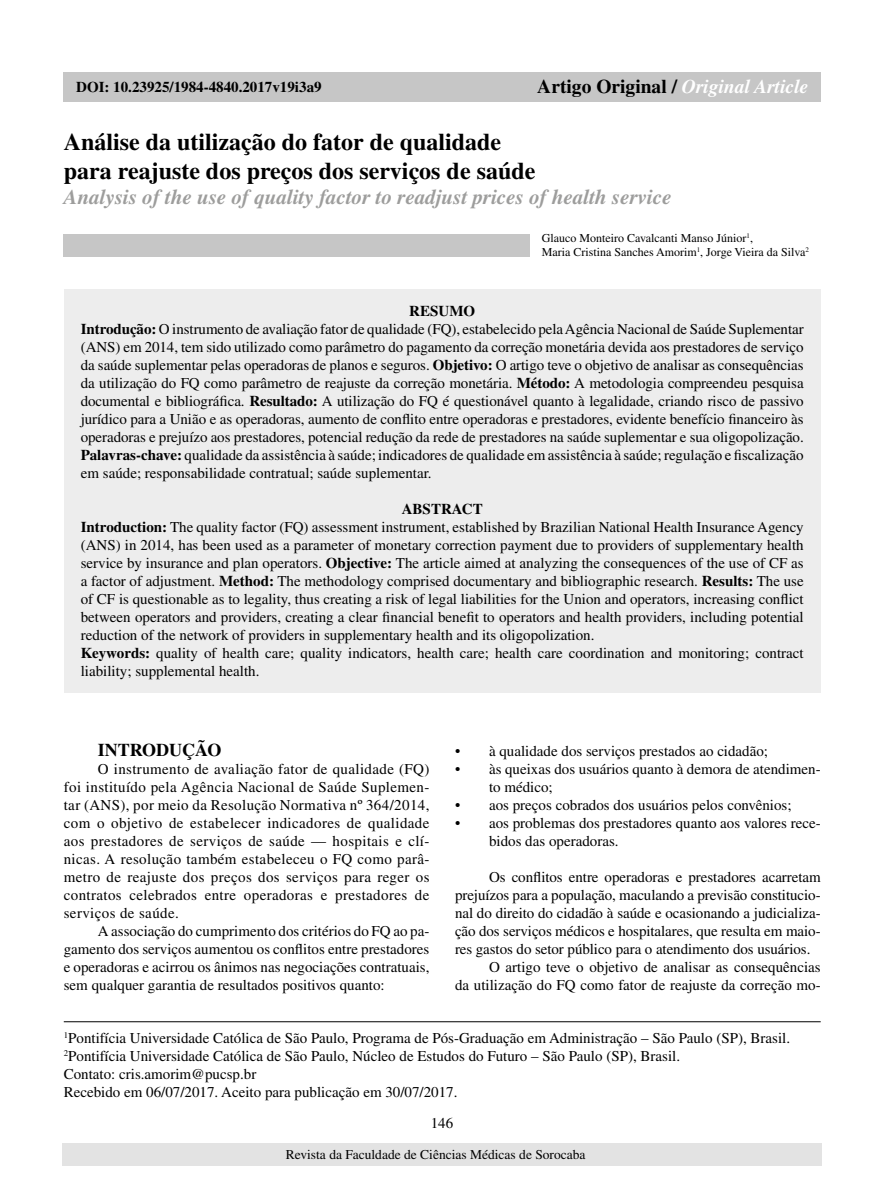
<style>
.page{position:relative;width:893px;height:1191px;background:#fff}
.page>*{position:absolute;margin:0;border:0;box-sizing:border-box;transform-origin:0 0}
.t1{font:700 24px/28.8px "Times LT Std";color:#000}
.t2{font:italic 700 21px "Times LT Std";color:#9d9d9c}
.t3{font:700 19.5px "Times LT Std";color:#000}
.t4{font:700 18px "Times LT Std";color:#000}
.t5{font:15px/18px "Times LT Std";color:#000}
.t6{font:700 15px "Times LT Std";color:#000}
.t7{font:13.5px "Times LT Std";color:#000}
.t8{font:12px/14.4px "Times LT Std";color:#000}
.s1{font-style:italic;color:#fff}
.s2{font-weight:700}
</style>
<div class="page">
<div style="left:62px;top:1143px;width:760px;height:23px;background:#e3e3e3"></div>
<div style="left:64px;top:72px;width:757px;height:30px;background:#c6c6c6"></div>
<div style="left:64px;top:234px;width:466px;height:22px;background:#c6c6c6"></div>
<div style="left:64px;top:289px;width:757px;height:403px;background:#ededed"></div>
<hr style="left:64px;top:1021px;width:757px;height:1px;background:#000">
<p class="t6" style="left:76px;top:78px;width:247px">DOI: 10.23925/1984-4840.2017v19i3a9</p>
<h3 class="t3" style="left:537px;top:75px;width:273px">Artigo Original / <span class="s1">Original Article</span></h3>
<h1 class="t1" style="left:64px;top:127px;width:473px">Análise da utilização do fator de qualidade para reajuste dos preços dos serviços de saúde</h1>
<h2 class="t2" style="left:64px;top:185px;width:609px">Analysis of the use of quality factor to readjust prices of health service</h2>
<p class="t8" style="left:542px;top:231px;width:269px">Glauco Monteiro Cavalcanti Manso Júnior<sup>1</sup>,<br>Maria Cristina Sanches Amorim<sup>1</sup>, Jorge Vieira da Silva<sup>2</sup></p>
<p class="t5" style="left:81px;top:302px;width:724px;text-indent:328px"><span class="s2">RESUMO<br>Introdução:</span> O instrumento de avaliação fator de qualidade (FQ), estabelecido pela Agência Nacional de Saúde Suplementar (ANS) em 2014, tem sido utilizado como parâmetro do pagamento da correção monetária devida aos prestadores de serviço da saúde suplementar pelas operadoras de planos e seguros. <span class="s2">Objetivo:</span> O artigo teve o objetivo de analisar as consequências da utilização do FQ como parâmetro de reajuste da correção monetária. <span class="s2">Método:</span> A metodologia compreendeu pesquisa documental e bibliográfica. <span class="s2">Resultado:</span> A utilização do FQ é questionável quanto à legalidade, criando risco de passivo jurídico para a União e as operadoras, aumento de conflito entre operadoras e prestadores, evidente benefício financeiro às operadoras e prejuízo aos prestadores, potencial redução da rede de prestadores na saúde suplementar e sua oligopolização.<br><span class="s2">Palavras-chave:</span> qualidade da assistência à saúde; indicadores de qualidade em assistência à saúde; regulação e fiscalização em saúde; responsabilidade contratual; saúde suplementar.</p>
<p class="t5" style="left:81px;top:499px;width:724px;text-indent:321px"><span class="s2">ABSTRACT<br>Introduction:</span> The quality factor (FQ) assessment instrument, established by Brazilian National Health Insurance Agency (ANS) in 2014, has been used as a parameter of monetary correction payment due to providers of supplementary health service by insurance and plan operators. <span class="s2">Objective:</span> The article aimed at analyzing the consequences of the use of CF as a factor of adjustment. <span class="s2">Method:</span> The methodology comprised documentary and bibliographic research. <span class="s2">Results:</span> The use of CF is questionable as to legality, thus creating a risk of legal liabilities for the Union and operators, increasing conflict between operators and providers, creating a clear financial benefit to operators and health providers, including potential reduction of the network of providers in supplementary health and its oligopolization.<br><span class="s2">Keywords:</span> quality of health care; quality indicators, health care; health care coordination and monitoring; contract liability; supplemental health.</p>
<p class="t4" style="left:98px;top:739px;width:125px">INTRODUÇÃO</p>
<p class="t5" style="left:64px;top:760px;width:367px;text-align:justify;text-indent:34px">O instrumento de avaliação fator de qualidade (FQ) foi instituído pela Agência Nacional de Saúde Suplemen&shy;tar (ANS), por meio da Resolução Normativa nº 364/2014, com o objetivo de estabelecer indicadores de qualidade aos prestadores de serviços de saúde — hospitais e clí&shy;nicas. A resolução também estabeleceu o FQ como parâ&shy;metro de reajuste dos preços dos serviços para reger os contratos celebrados entre operadoras e prestadores de serviços de saúde.</p>
<p class="t5" style="left:64px;top:922px;width:367px;text-align:justify;text-indent:34px">A associação do cumprimento dos critérios do FQ ao pa&shy;gamento dos serviços aumentou os conflitos entre prestadores e operadoras e acirrou os ânimos nas negociações contratuais, sem qualquer garantia de resultados positivos quanto:</p>
<p class="t5" style="left:455px;top:742px;width:315px">• à qualidade dos serviços prestados ao cidadão;</p>
<p class="t5" style="left:489px;top:760px;width:333px;text-indent:-34px">• às queixas dos usuários quanto à demora de atendimen&shy;to médico;</p>
<p class="t5" style="left:455px;top:796px;width:338px">• aos preços cobrados dos usuários pelos convênios;</p>
<p class="t5" style="left:489px;top:814px;width:333px;text-indent:-34px">• aos problemas dos prestadores quanto aos valores rece&shy;bidos das operadoras.</p>
<p class="t5" style="left:489px;top:868px;width:333px">Os conflitos entre operadoras e prestadores acarretam</p>
<p class="t5" style="left:455px;top:886px;width:367px">prejuízos para a população, maculando a previsão constitucio-</p>
<p class="t5" style="left:455px;top:904px;width:367px">nal do direito do cidadão à saúde e ocasionando a judicializa-</p>
<p class="t5" style="left:455px;top:922px;width:367px">ção dos serviços médicos e hospitalares, que resulta em maio-</p>
<p class="t5" style="left:455px;top:940px;width:357px">res gastos do setor público para o atendimento dos usuários.</p>
<p class="t5" style="left:489px;top:958px;width:333px">O artigo teve o objetivo de analisar as consequências</p>
<p class="t5" style="left:455px;top:976px;width:367px">da utilização do FQ como fator de reajuste da correção mo-</p>
<p class="t5" style="left:64px;top:1029px;width:728px"><sup>1</sup>Pontifícia Universidade Católica de São Paulo, Programa de Pós-Graduação em Administração – São Paulo (SP), Brasil.<br><sup>2</sup>Pontifícia Universidade Católica de São Paulo, Núcleo de Estudos do Futuro – São Paulo (SP), Brasil.<br>Contato: cris.amorim@pucsp.br<br>Recebido em 06/07/2017. Aceito para publicação em 30/07/2017.</p>
<p class="t5" style="left:431px;top:1114px;width:24px">146</p>
<p class="t7" style="left:286px;top:1147px;width:301px">Revista da Faculdade de Ciências Médicas de Sorocaba</p>
</div>
